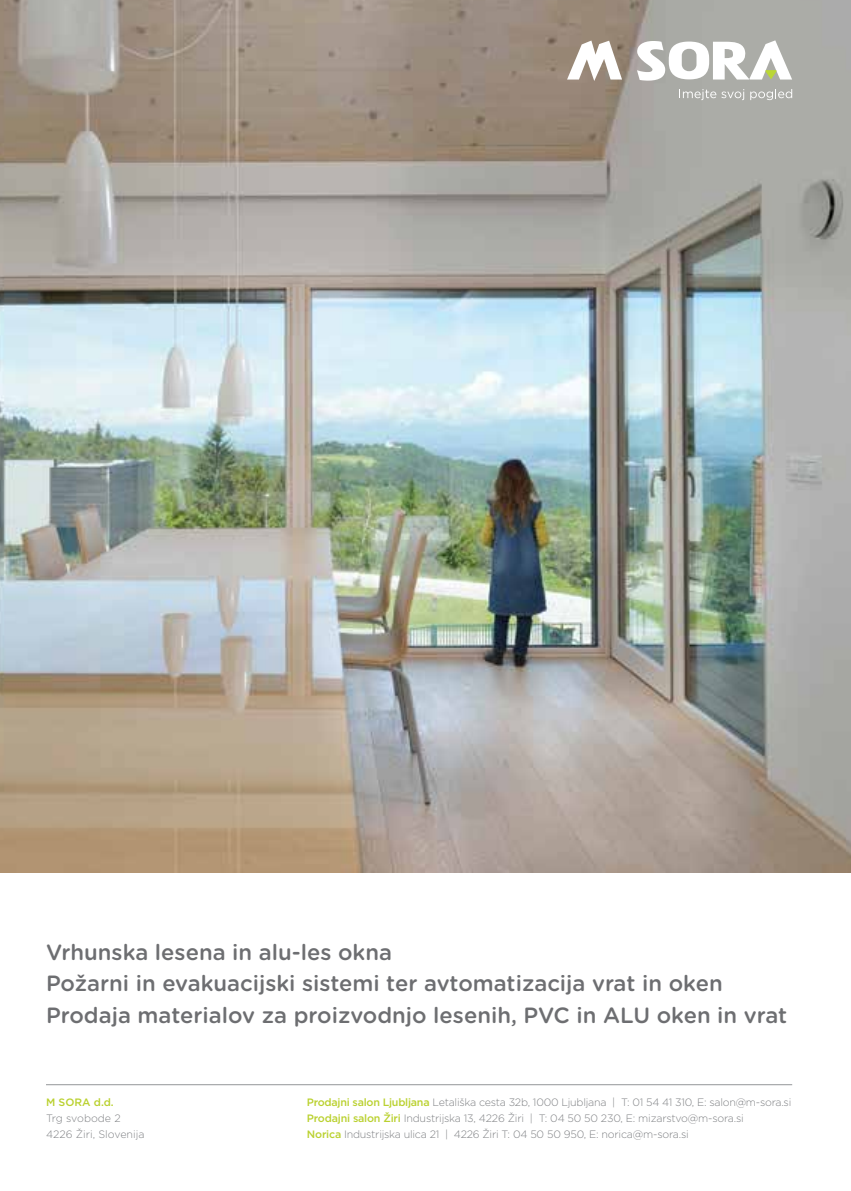
<style>
.page{position:relative;width:851px;height:1191px;background:#fff}
.page>*{position:absolute;margin:0;border:0;box-sizing:border-box;transform-origin:0 0}
.t1{font:500 22.05px/31.3px "Gotham Rounded";color:#6d6e71}
.t2{font:300 10.65px/15.8px "Gotham BU";letter-spacing:-.02em;color:#808285}
.t3{font:300 10.65px/15.8px "Gotham BU";color:#808285}
.t4{font:500 10.65px "Gotham BU";color:#bad12f}
.s1{font-weight:500;color:#bad12f}
</style>
<div class="page">
<img style="left:0;top:0;width:850px;height:872px">
<hr style="left:46px;top:1084px;width:746px;height:1px;background:#939598">
<svg style="left:567px;top:40px;width:225px;height:41px"></svg>
<svg style="left:679px;top:89px;width:65px;height:11px"></svg>
<svg style="left:750px;top:89px;width:42px;height:11px"></svg>
<h1 class="t1" style="left:46px;top:935px;width:742px">Vrhunska lesena in alu-les okna<br>Požarni in evakuacijski sistemi ter avtomatizacija vrat in oken<br>Prodaja materialov za proizvodnjo lesenih, PVC in ALU oken in vrat</h1>
<p class="t4" style="left:46px;top:1096px;width:69px">M SORA d.d.</p>
<p class="t3" style="left:46px;top:1110px;width:100px">Trg svobode 2<br>4226 Žiri, Slovenija</p>
<p class="t2" style="left:307px;top:1094px;width:486px"><span class="s1">Prodajni salon Ljubljana</span> Letališka cesta 32b, 1000 Ljubljana | T: 01 54 41 310, E: salon@m-sora.si<br><span class="s1">Prodajni salon Žiri</span> Industrijska 13, 4226 Žiri | T: 04 50 50 230, E: mizarstvo@m-sora.si<br><span class="s1">Norica</span> Industrijska ulica 21 | 4226 Žiri T: 04 50 50 950, E: norica@m-sora.si</p>
</div>
